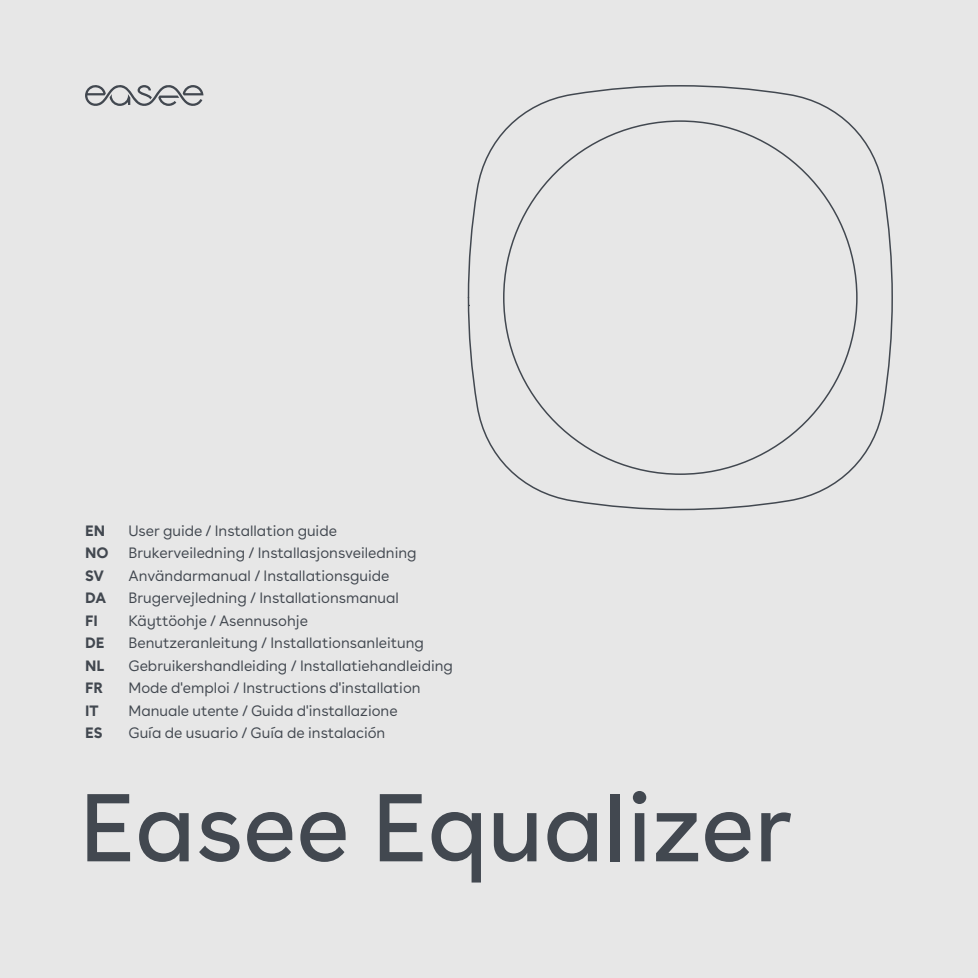
<style>
.page{position:relative;width:978px;height:978px;background:#e7e7e7}
.page>*{position:absolute;margin:0;border:0;box-sizing:border-box;transform-origin:0 0}
.t1{font:96px "Buenos Aires";color:#424850}
.t2{font:15px/22.5px "Buenos Aires";color:#424850}
.t3{font:700 15px/22.5px "Buenos Aires";color:#424850}
</style>
<div class="page">
<svg style="left:85px;top:85px;width:118px;height:21px"></svg>
<svg style="left:467px;top:85px;width:426px;height:426px"></svg>
<p class="t3" style="left:85px;top:518px;width:25px">EN<br>NO<br>SV<br>DA<br>FI<br>DE<br>NL<br>FR<br>IT<br>ES</p>
<p class="t2" style="left:128px;top:518px;width:326px">User guide / Installation guide Brukerveiledning / Installasjonsveiledning Användarmanual / Installationsguide Brugervejledning / Installationsmanual Käyttöohje / Asennusohje<br>Benutzeranleitung / Installationsanleitung Gebruikershandleiding / Installatiehandleiding Mode d'emploi / Instructions d'installation Manuale utente / Guida d'installazione<br>Guía de usuario / Guía de instalación</p>
<h1 class="t1" style="left:79px;top:750px;width:714px">Easee Equalizer</h1>
</div>
